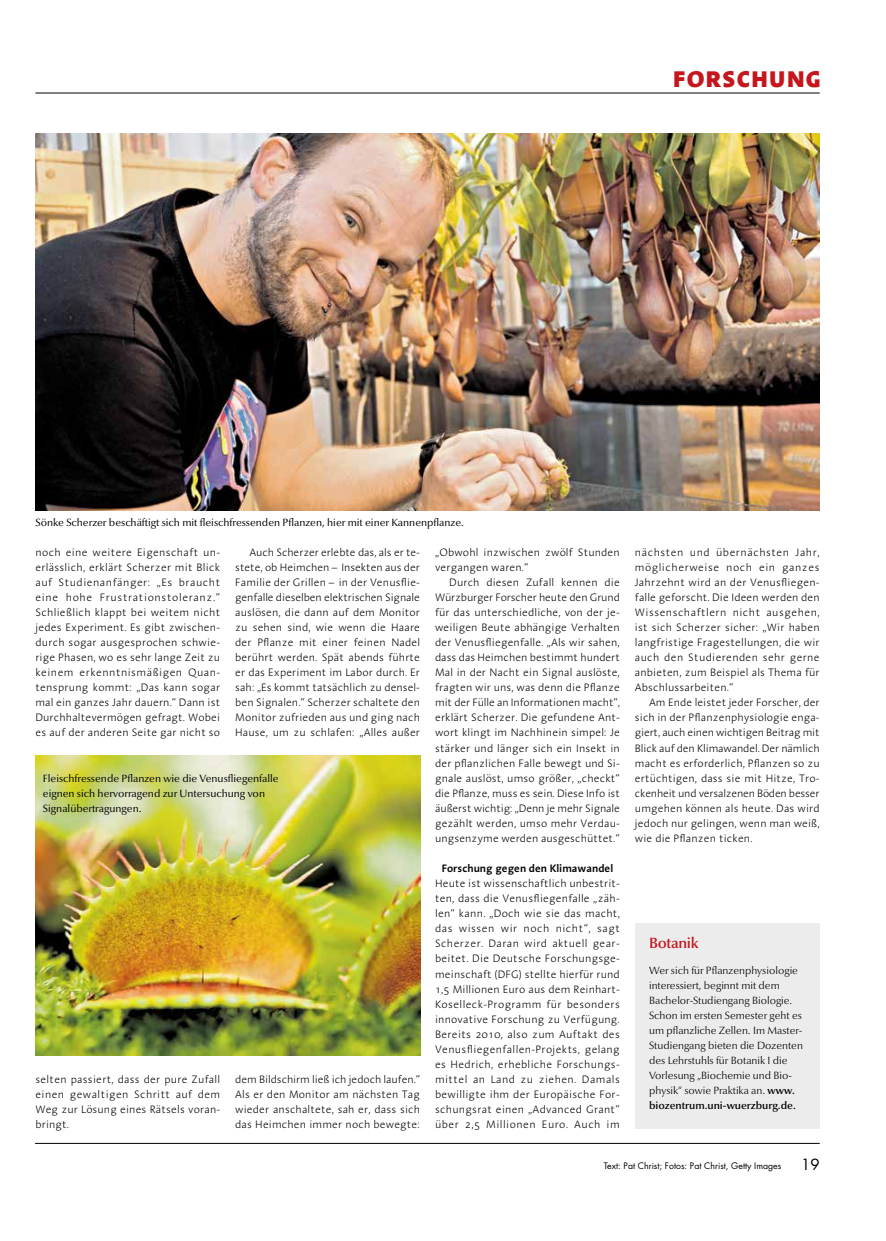
<style>
.page{position:relative;width:886px;height:1241px;background:#fff}
.page>*{position:absolute;margin:0;border:0;box-sizing:border-box;transform-origin:0 0}
.t1{font:700 31.88px "Linotype Aroma SC";color:#c4161c}
.t2{font:600 15px "Optima Nova LT";letter-spacing:-.02em;color:#c4161c}
.t3{font:15px "Futura";color:#000}
.t4{font:300 11px/15px "Linotype Aroma";letter-spacing:.01em;color:#000;text-align:justify}
.t5{font:600 11px "Linotype Aroma";color:#000}
.t6{font:300 10.62px/15px "Optima Nova LT";color:#000}
.t7{font:10.62px/15px "Optima Nova LT";color:#000}
.t8{font:8.75px "Futura";color:#000}
.s1{font-weight:600}
</style>
<div class="page">
<hr style="left:35px;top:93px;width:785px;height:1px;background:#000">
<hr style="left:35px;top:1142px;width:785px;height:1px;background:#000">
<div style="left:635px;top:922px;width:185px;height:205px;background:#ececed"></div>
<img style="left:35px;top:134px;width:785px;height:376px">
<img style="left:35px;top:755px;width:385px;height:299px">
<h1 class="t1" style="left:672px;top:55px;width:151px">forschung</h1>
<p class="t7" style="left:35px;top:514px;width:430px">Sönke Scherzer beschäftigt sich mit fleischfressenden Pflanzen, hier mit einer Kannenpflanze.</p>
<p class="t4" style="left:35px;top:544px;width:186px">noch eine weitere Eigenschaft un&shy;erlässlich, erklärt Scherzer mit Blick auf Studienanfänger: „Es braucht eine hohe Frustrationstoleranz.“ Schließlich klappt bei weitem nicht jedes Experiment. Es gibt zwischen&shy;durch sogar ausgesprochen schwie&shy;rige Phasen, wo es sehr lange Zeit zu keinem erkenntnismäßigen Quan&shy;tensprung kommt: „Das kann sogar mal ein ganzes Jahr dauern.“ Dann ist Durchhaltevermögen gefragt. Wobei es auf der anderen Seite gar nicht so</p>
<p class="t4" style="left:235px;top:544px;width:186px;text-indent:14px">Auch Scherzer erlebte das, als er te&shy;stete, ob Heimchen – Insekten aus der Familie der Grillen – in der Venusflie&shy;genfalle dieselben elektrischen Signale auslösen, die dann auf dem Monitor zu sehen sind, wie wenn die Haare der Pflanze mit einer feinen Nadel berührt werden. Spät abends führte er das Experiment im Labor durch. Er sah: „Es kommt tatsächlich zu densel&shy;ben Signalen.“ Scherzer schaltete den Monitor zufrieden aus und ging nach Hause, um zu schlafen: „Alles außer</p>
<p class="t7" style="left:43px;top:770px;width:237px">Fleischfressende Pflanzen wie die Venusfliegenfalle eignen sich hervorragend zur Untersuchung von<br>Signalübertragungen.</p>
<p class="t4" style="left:35px;top:1071px;width:186px">selten passiert, dass der pure Zufall einen gewaltigen Schritt auf dem Weg zur Lösung eines Rätsels voran&shy;bringt.</p>
<p class="t4" style="left:235px;top:1071px;width:186px">dem Bildschirm ließ ich jedoch laufen.“ Als er den Monitor am nächsten Tag wieder anschaltete, sah er, dass sich das Heimchen immer noch bewegte:</p>
<p class="t4" style="left:435px;top:544px;width:186px">„Obwohl inzwischen zwölf Stunden vergangen waren.“</p>
<p class="t4" style="left:435px;top:574px;width:186px;text-indent:14px">Durch diesen Zufall kennen die Würzburger Forscher heute den Grund für das unterschiedliche, von der je&shy;weiligen Beute abhängige Verhalten der Venusfliegenfalle. „Als wir sahen, dass das Heimchen bestimmt hundert Mal in der Nacht ein Signal auslöste, fragten wir uns, was denn die Pflanze mit der Fülle an Informationen macht“, erklärt Scherzer. Die gefundene Ant&shy;wort klingt im Nachhinein simpel: Je stärker und länger sich ein Insekt in der pflanzlichen Falle bewegt und Si&shy;gnale auslöst, umso größer, „checkt“ die Pflanze, muss es sein. Diese Info ist äußerst wichtig: „Denn je mehr Signale gezählt werden, umso mehr Verdau&shy;ungsenzyme werden ausgeschüttet.“</p>
<p class="t5" style="left:442px;top:861px;width:173px">Forschung gegen den Klimawandel</p>
<p class="t4" style="left:435px;top:875px;width:186px">Heute ist wissenschaftlich unbestrit&shy;ten, dass die Venusfliegenfalle „zäh&shy;len“ kann. „Doch wie sie das macht, das wissen wir noch nicht“, sagt Scherzer. Daran wird aktuell gear&shy;beitet. Die Deutsche Forschungsge&shy;meinschaft (DFG) stellte hierfür rund 1,5 Millionen Euro aus dem Reinhart-Koselleck-Programm für besonders innovative Forschung zu Verfügung.<br>Bereits 2010, also zum Auftakt des Venusfliegenfallen-Projekts, gelang es Hedrich, erhebliche Forschungs&shy;mittel an Land zu ziehen. Damals bewilligte ihm der Europäische For&shy;schungsrat einen „Advanced Grant“ über 2,5 Millionen Euro. Auch im</p>
<p class="t4" style="left:635px;top:544px;width:186px">nächsten und übernächsten Jahr, möglicherweise noch ein ganzes Jahrzehnt wird an der Venusfliegen&shy;falle geforscht. Die Ideen werden den Wissenschaftlern nicht ausgehen, ist sich Scherzer sicher: „Wir haben langfristige Fragestellungen, die wir auch den Studierenden sehr gerne anbieten, zum Beispiel als Thema für Abschlussarbeiten.“</p>
<p class="t4" style="left:635px;top:695px;width:186px;text-indent:14px">Am Ende leistet jeder Forscher, der sich in der Pflanzenphysiologie enga&shy;giert, auch einen wichtigen Beitrag mit Blick auf den Klimawandel. Der nämlich macht es erforderlich, Pflanzen so zu ertüchtigen, dass sie mit Hitze, Tro&shy;ckenheit und versalzenen Böden besser umgehen können als heute. Das wird jedoch nur gelingen, wenn man weiß, wie die Pflanzen ticken.</p>
<h2 class="t2" style="left:649px;top:934px;width:51px">Botanik</h2>
<p class="t6" style="left:649px;top:962px;width:155px">Wer sich für Pflanzenphysiologie interessiert, beginnt mit dem<br>Bachelor-Studiengang Biologie.<br>Schon im ersten Semester geht es um pflanzliche Zellen. Im Master-<br>Studiengang bieten die Dozenten des Lehrstuhls für Botanik I die<br>Vorlesung „Biochemie und Bio&shy;physik“ sowie Praktika an. <span class="s1">www. biozentrum.uni-wuerzburg.de.</span></p>
<p class="t8" style="left:604px;top:1159px;width:179px">Text: Pat Christ; Fotos: Pat Christ, Getty Images</p>
<h2 class="t3" style="left:801px;top:1154px;width:20px">19</h2>
</div>
